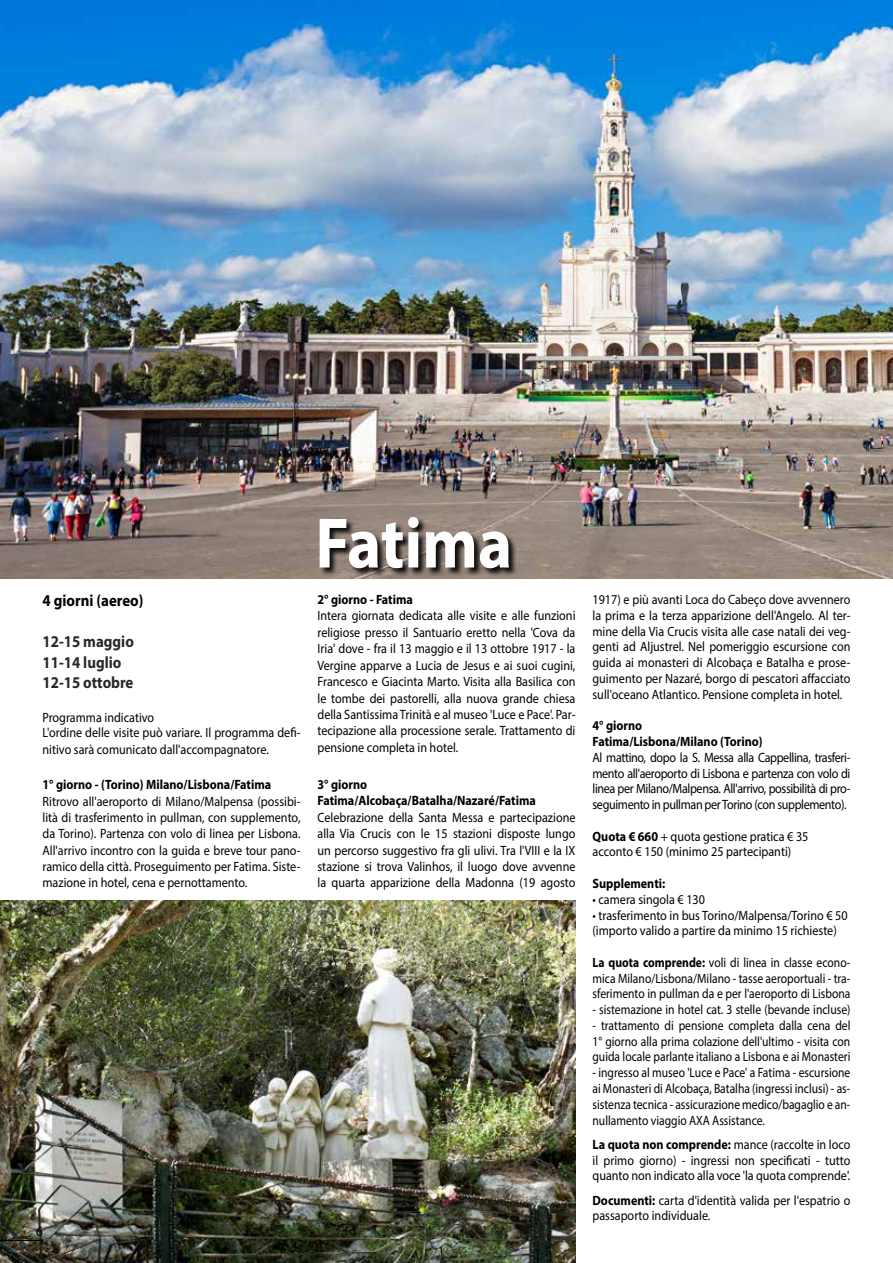
<style>
.page{position:relative;width:893px;height:1263px;background:#fff}
.page>*{position:absolute;margin:0;border:0;box-sizing:border-box;transform-origin:0 0}
.t1{font:700 72px "Myriad Pro";color:#fff;scale:.9 1}
.t2{font:700 16.5px/20.5px "Myriad Pro";color:#282827;scale:.9 1}
.t3{font:700 16.5px "Myriad Pro";color:#000;scale:.9 1}
.t4{font:13.5px/16.4px "Myriad Pro";color:#000;text-align:justify;scale:.9 1}
.t5{font:13.5px/15.8px "Myriad Pro";color:#000;text-align:justify;scale:.86 1}
.t6{font:700 13.5px/16.4px "Myriad Pro";color:#000;scale:.9 1}
.t7{font:13.5px "Myriad Pro";color:#000}
.s1{font-weight:700}
</style>
<div class="page">
<img style="left:0;top:0;width:893px;height:579px">
<div style="left:320px;top:517px;width:197px;height:60px;background:#000;opacity:.9"></div>
<img style="left:0;top:900px;width:575px;height:363px">
<hr style="left:0;top:1240px;width:43px;height:1px;background:#000">
<p class="t3" style="left:43px;top:590px;width:114px">4 giorni (aereo)</p>
<p class="t2" style="left:43px;top:631px;width:103px">12-15 maggio<br>11-14 luglio<br>12-15 ottobre</p>
<p class="t4" style="left:43px;top:709px;width:288px;text-align:left">Programma indicativo<br>L'ordine delle visite può variare. Il programma defi&shy;nitivo sarà comunicato dall'accompagnatore.</p>
<p class="t6" style="left:43px;top:776px;width:256px">1° giorno - (Torino) Milano/Lisbona/Fatima</p>
<p class="t4" style="left:43px;top:793px;width:288px">Ritrovo all'aeroporto di Milano/Malpensa (possibi&shy;lità di trasferimento in pullman, con supplemento, da Torino). Partenza con volo di linea per Lisbona.<br>All'arrivo incontro con la guida e breve tour pano&shy;ramico della città. Proseguimento per Fatima. Siste&shy;mazione in hotel, cena e pernottamento.</p>
<h1 class="t1" style="left:315px;top:496px;width:220px">Fatima</h1>
<p class="t6" style="left:317px;top:591px;width:108px">2° giorno - Fatima</p>
<p class="t4" style="left:317px;top:607px;width:288px">Intera giornata dedicata alle visite e alle funzioni religiose presso il Santuario eretto nella 'Cova da Iria' dove - fra il 13 maggio e il 13 ottobre 1917 - la Vergine apparve a Lucia de Jesus e ai suoi cugini, Francesco e Giacinta Marto. Visita alla Basilica con le tombe dei pastorelli, alla nuova grande chiesa della Santissima Trinità e al museo 'Luce e Pace'. Par&shy;tecipazione alla processione serale. Trattamento di pensione completa in hotel.</p>
<p class="t6" style="left:317px;top:776px;width:244px">3° giorno<br>Fatima/Alcobaça/Batalha/Nazaré/Fatima</p>
<p class="t4" style="left:317px;top:809px;width:288px">Celebrazione della Santa Messa e partecipazione alla Via Crucis con le 15 stazioni disposte lungo un percorso suggestivo fra gli ulivi. Tra l'VIII e la IX stazione si trova Valinhos, il luogo dove avvenne la quarta apparizione della Madonna (19 agosto</p>
<p class="t7" style="left:36px;top:1223px;width:8px">6</p>
<p class="t4" style="left:592px;top:591px;width:288px;line-height:15.8px">1917) e più avanti Loca do Cabeço dove avvennero la prima e la terza apparizione dell'Angelo. Al ter&shy;mine della Via Crucis visita alle case natali dei veg&shy;genti ad Aljustrel. Nel pomeriggio escursione con guida ai monasteri di Alcobaça e Batalha e prose&shy;guimento per Nazaré, borgo di pescatori affacciato sull'oceano Atlantico. Pensione completa in hotel.</p>
<p class="t6" style="left:592px;top:717px;width:191px;line-height:15.8px">4° giorno<br>Fatima/Lisbona/Milano (Torino)</p>
<p class="t4" style="left:592px;top:749px;width:288px;line-height:15.8px">Al mattino, dopo la S. Messa alla Cappellina, trasferi&shy;mento all'aeroporto di Lisbona e partenza con volo di linea per Milano/Malpensa. All'arrivo, possibilità di pro&shy;seguimento in pullman per Torino (con supplemento).</p>
<p class="t4" style="left:592px;top:828px;width:241px;line-height:15.8px"><span class="s1">Quota € 660</span> + quota gestione pratica € 35 acconto € 150 (minimo 25 partecipanti)</p>
<p class="t6" style="left:592px;top:875px;width:82px">Supplementi:</p>
<p class="t4" style="left:592px;top:891px;width:127px">• camera singola € 130</p>
<p class="t4" style="left:592px;top:907px;width:285px;line-height:15.8px">• trasferimento in bus Torino/Malpensa/Torino € 50 (importo valido a partire da minimo 15 richieste)</p>
<p class="t5" style="left:592px;top:954px;width:301px"><span class="s1">La quota comprende:</span> voli di linea in classe econo&shy;mica Milano/Lisbona/Milano - tasse aeroportuali - tra&shy;sferimento in pullman da e per l'aeroporto di Lisbona</p>
<p class="t5" style="left:592px;top:1001px;width:301px">- sistemazione in hotel cat. 3 stelle (bevande incluse)</p>
<p class="t5" style="left:592px;top:1017px;width:301px">- trattamento di pensione completa dalla cena del 1° giorno alla prima colazione dell'ultimo - visita con guida locale parlante italiano a Lisbona e ai Monasteri</p>
<p class="t5" style="left:592px;top:1065px;width:301px">- ingresso al museo 'Luce e Pace' a Fatima - escursione ai Monasteri di Alcobaça, Batalha (ingressi inclusi) - as&shy;sistenza tecnica - assicurazione medico/bagaglio e an&shy;nullamento viaggio AXA Assistance.</p>
<p class="t4" style="left:592px;top:1136px;width:288px;line-height:15.8px"><span class="s1">La quota non comprende:</span> mance (raccolte in loco il primo giorno) - ingressi non specificati - tutto quanto non indicato alla voce 'la quota comprende'.</p>
<p class="t4" style="left:592px;top:1192px;width:288px;line-height:15.8px"><span class="s1">Documenti:</span> carta d'identità valida per l'espatrio o passaporto individuale.</p>
</div>
